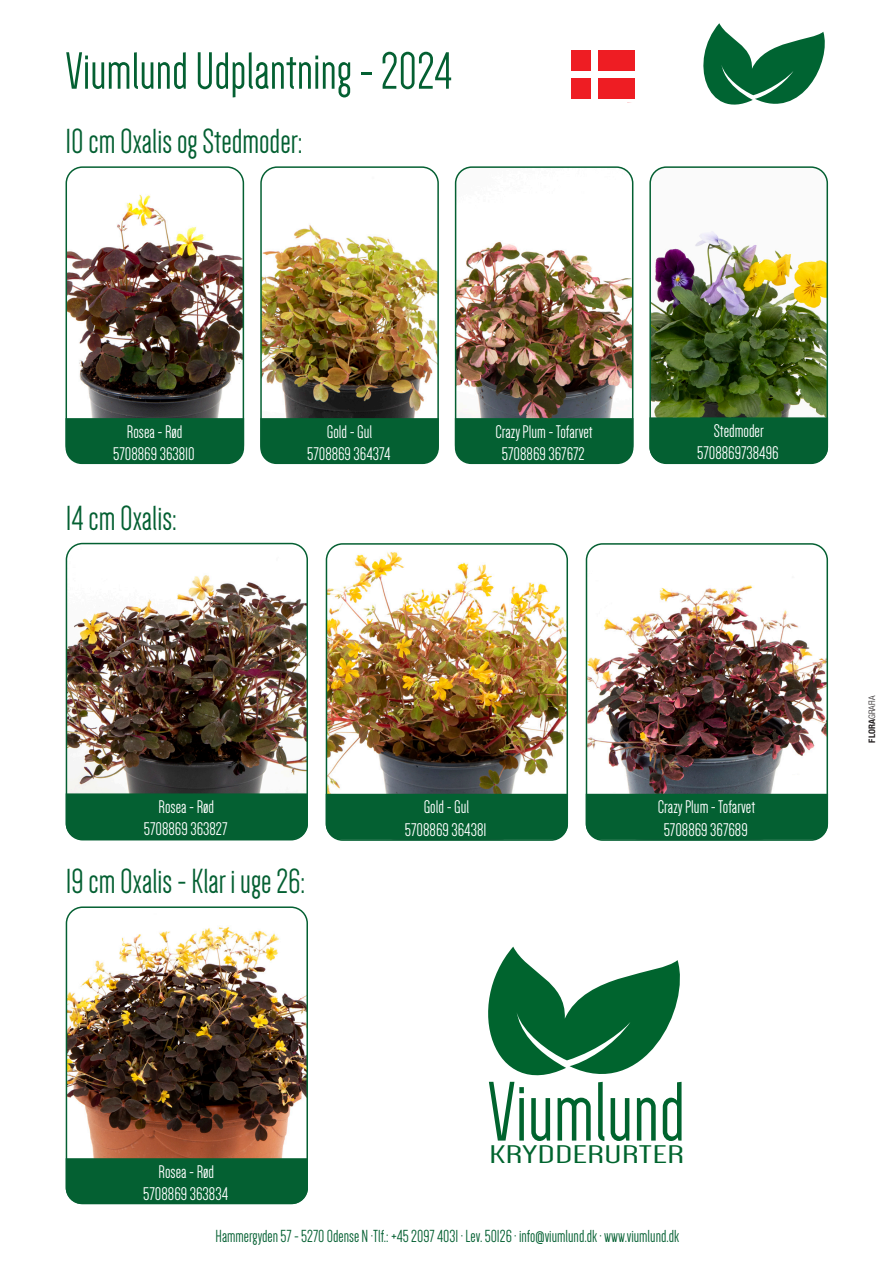
<style>
.page{position:relative;width:893px;height:1263px;background:#fff}
.page>*{position:absolute;margin:0;border:0;box-sizing:border-box;transform-origin:0 0}
.t1{font:87px "Dense";color:#00642e}
.t2{font:54px "Dense";color:#046032}
.t3{font:36px "Dense";color:#046032}
.t4{font:26.4px "Dense";color:#00642e;scale:1.89 1}
.t5{font:18.9px "Dense";color:#fff}
.t6{font:18px "Dense";color:#046032}
.t7{font:300 condensed 9px "Helvetica Neue LT Std";color:#231f20}
.s1{font-weight:700}
</style>
<div class="page">
<svg style="left:488px;top:947px;width:192px;height:129px"></svg>
<img style="left:66px;top:168px;width:176px;height:250px">
<div style="left:66px;top:166px;width:178px;height:296px;border:2px solid #046032;border-radius:16px"></div>
<div style="left:66px;top:418px;width:178px;height:46px;background:#046032"></div>
<img style="left:66px;top:543px;width:240px;height:297px">
<div style="left:66px;top:543px;width:242px;height:297px;border:2px solid #046032;border-radius:16px"></div>
<div style="left:66px;top:793px;width:242px;height:46px;background:#046032"></div>
<img style="left:66px;top:909px;width:239px;height:249px">
<div style="left:66px;top:906px;width:242px;height:298px;border:2px solid #046032;border-radius:16px"></div>
<div style="left:66px;top:1158px;width:242px;height:46px;background:#046032"></div>
<img style="left:263px;top:169px;width:173px;height:249px">
<div style="left:260px;top:166px;width:179px;height:296px;border:2px solid #046032;border-radius:16px"></div>
<div style="left:260px;top:418px;width:179px;height:46px;background:#046032"></div>
<img style="left:457px;top:168px;width:176px;height:250px">
<div style="left:455px;top:166px;width:178px;height:296px;border:2px solid #046032;border-radius:16px"></div>
<div style="left:455px;top:418px;width:178px;height:46px;background:#046032"></div>
<img style="left:326px;top:545px;width:240px;height:249px">
<div style="left:326px;top:543px;width:242px;height:298px;border:2px solid #046032;border-radius:16px"></div>
<div style="left:326px;top:794px;width:242px;height:46px;background:#046032"></div>
<img style="left:586px;top:545px;width:240px;height:249px">
<div style="left:586px;top:543px;width:242px;height:298px;border:2px solid #046032;border-radius:16px"></div>
<div style="left:586px;top:794px;width:242px;height:46px;background:#046032"></div>
<svg style="left:703px;top:23px;width:122px;height:82px"></svg>
<div style="left:571px;top:50px;width:63px;height:49px;background:#ee1d23"></div>
<div style="left:571px;top:71px;width:63px;height:7px;background:#fff"></div>
<div style="left:591px;top:50px;width:7px;height:49px;background:#fff"></div>
<img style="left:652px;top:169px;width:173px;height:248px">
<div style="left:649px;top:166px;width:179px;height:298px;border:2px solid #046032;border-radius:16px"></div>
<div style="left:649px;top:417px;width:179px;height:46px;background:#046032"></div>
<p class="t2" style="left:66px;top:44px;width:388px">Viumlund Udplantning - 2024</p>
<p class="t3" style="left:66px;top:124px;width:239px">10 cm Oxalis og Stedmoder:</p>
<p class="t5" style="left:127px;top:422px;width:57px">Rosea - Rød</p>
<p class="t5" style="left:113px;top:445px;width:83px">5708869 363810</p>
<p class="t3" style="left:66px;top:500px;width:113px">14 cm Oxalis:</p>
<p class="t5" style="left:327px;top:422px;width:47px">Gold - Gul</p>
<p class="t5" style="left:307px;top:445px;width:85px">5708869 364374</p>
<p class="t5" style="left:495px;top:422px;width:99px">Crazy Plum - Tofarvet</p>
<p class="t5" style="left:502px;top:445px;width:84px">5708869 367672</p>
<p class="t5" style="left:714px;top:421px;width:52px">Stedmoder</p>
<p class="t5" style="left:697px;top:444px;width:83px">5708869738496</p>
<p class="t5" style="left:159px;top:797px;width:57px">Rosea - Rød</p>
<p class="t5" style="left:144px;top:820px;width:85px">5708869 363827</p>
<p class="t3" style="left:66px;top:864px;width:241px">19 cm Oxalis - Klar i uge 26:</p>
<p class="t5" style="left:159px;top:1162px;width:57px">Rosea - Rød</p>
<p class="t5" style="left:143px;top:1185px;width:86px">5708869 363834</p>
<p class="t5" style="left:424px;top:798px;width:47px">Gold - Gul</p>
<p class="t5" style="left:405px;top:820px;width:83px">5708869 364381</p>
<p class="t5" style="left:658px;top:798px;width:99px">Crazy Plum - Tofarvet</p>
<p class="t5" style="left:664px;top:820px;width:86px">5708869 367689</p>
<p class="t1" style="left:488px;top:1069px;width:199px">Viumlund</p>
<p class="t4" style="left:489px;top:1142px;width:105px">KRYDDERURTER</p>
<p class="t6" style="left:216px;top:1227px;width:465px">Hammergyden 57 - 5270 Odense N ·Tlf.: +45 2097 4031 · Lev. 50126 · info@viumlund.dk · www.viumlund.dk</p>
<p class="t7" style="left:867px;top:742px;width:49px;rotate:-90deg"><span class="s1">FLORA</span>GRAFIA</p>
</div>
